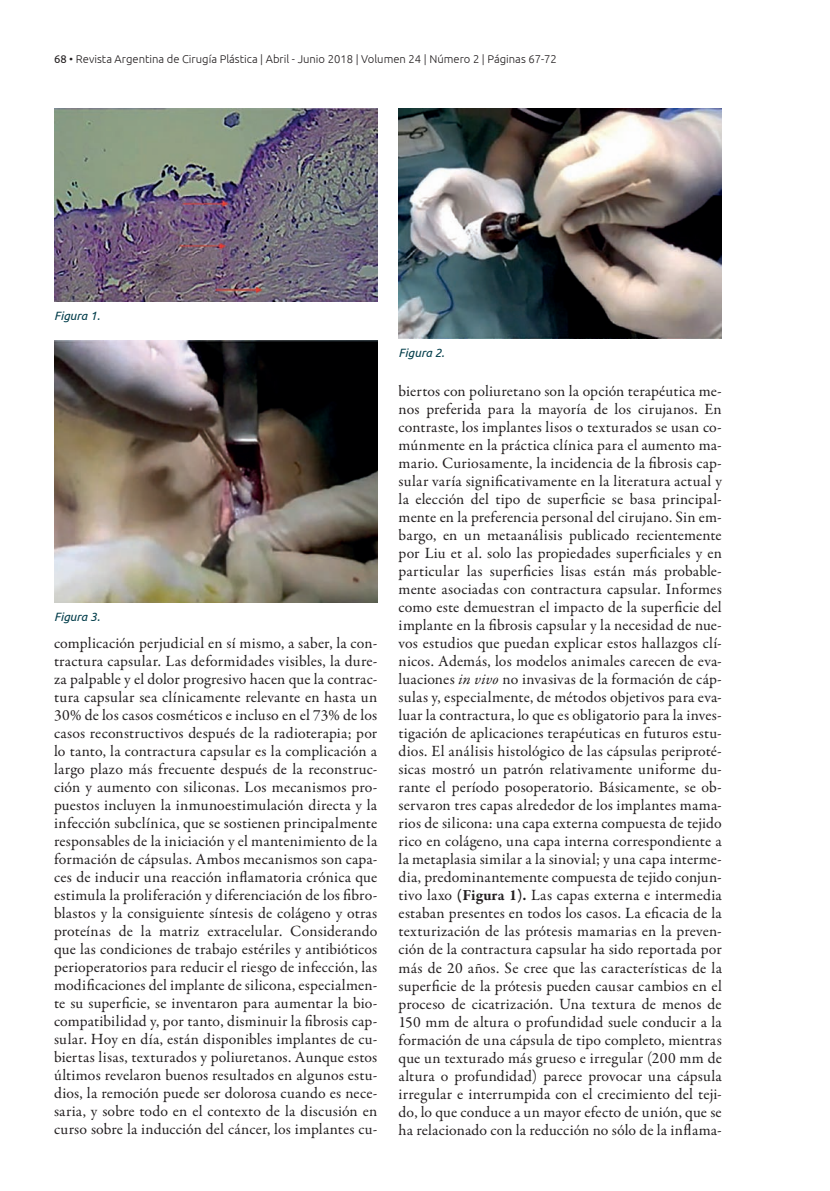
<style>
.page{position:relative;width:830px;height:1191px;background:#fff}
.page>*{position:absolute;margin:0;border:0;box-sizing:border-box;transform-origin:0 0}
.t1{font:15.75px/18px "Garamond Premr Pro";letter-spacing:.01em;color:#231f20;text-align:justify}
.t2{font:italic 12px "Ubuntu";color:#023d4a}
.t3{font:300 11.25px "Ubuntu";color:#231f20}
.s1{font-weight:400}
.s2{font-style:italic}
.s3{font-weight:700}
</style>
<div class="page">
<img style="left:54px;top:108px;width:323px;height:193px">
<img style="left:398px;top:108px;width:323px;height:231px">
<img style="left:54px;top:341px;width:323px;height:261px">
<p class="t3" style="left:54px;top:52px;width:504px"><span class="s1">68</span> • Revista Argentina de Cirugía Plástica | Abril - Junio 2018 | Volumen 24 | Número 2 | Páginas 67-72</p>
<p class="t2" style="left:54px;top:308px;width:47px">Figura 1.</p>
<p class="t2" style="left:54px;top:609px;width:47px">Figura 3.</p>
<p class="t1" style="left:54px;top:634px;width:324px">complicación perjudicial en sí mismo, a saber, la con&shy;tractura capsular. Las deformidades visibles, la dure&shy;za palpable y el dolor progresivo hacen que la contrac&shy;tura capsular sea clínicamente relevante en hasta un 30% de los casos cosméticos e incluso en el 73% de los casos reconstructivos después de la radioterapia; por lo tanto, la contractura capsular es la complicación a largo plazo más frecuente después de la reconstruc&shy;ción y aumento con siliconas. Los mecanismos pro&shy;puestos incluyen la inmunoestimulación directa y la infección subclínica, que se sostienen principalmente responsables de la iniciación y el mantenimiento de la formación de cápsulas. Ambos mecanismos son capa&shy;ces de inducir una reacción inflamatoria crónica que estimula la proliferación y diferenciación de los fibro&shy;blastos y la consiguiente síntesis de colágeno y otras proteínas de la matriz extracelular. Considerando que las condiciones de trabajo estériles y antibióticos perioperatorios para reducir el riesgo de infección, las modificaciones del implante de silicona, especialmen&shy;te su superficie, se inventaron para aumentar la bio&shy;compatibilidad y, por tanto, disminuir la fibrosis cap&shy;sular. Hoy en día, están disponibles implantes de cu&shy;biertas lisas, texturados y poliuretanos. Aunque estos últimos revelaron buenos resultados en algunos estu&shy;dios, la remoción puede ser dolorosa cuando es nece&shy;saria, y sobre todo en el contexto de la discusión en curso sobre la inducción del cáncer, los implantes cu-</p>
<p class="t2" style="left:398px;top:346px;width:47px">Figura 2.</p>
<p class="t1" style="left:398px;top:382px;width:325px">biertos con poliuretano son la opción terapéutica me&shy;nos preferida para la mayoría de los cirujanos. En contraste, los implantes lisos o texturados se usan co&shy;múnmente en la práctica clínica para el aumento ma&shy;mario. Curiosamente, la incidencia de la fibrosis cap&shy;sular varía significativamente en la literatura actual y la elección del tipo de superficie se basa principal&shy;mente en la preferencia personal del cirujano. Sin em&shy;bargo, en un metaanálisis publicado recientemente por Liu et al. solo las propiedades superficiales y en particular las superficies lisas están más probable&shy;mente asociadas con contractura capsular. Informes como este demuestran el impacto de la superficie del implante en la fibrosis capsular y la necesidad de nue&shy;vos estudios que puedan explicar estos hallazgos clí&shy;nicos. Además, los modelos animales carecen de eva&shy;luaciones <span class="s2">in vivo</span> no invasivas de la formación de cáp&shy;sulas y, especialmente, de métodos objetivos para eva&shy;luar la contractura, lo que es obligatorio para la inves&shy;tigación de aplicaciones terapéuticas en futuros estu&shy;dios. El análisis histológico de las cápsulas periproté&shy;sicas mostró un patrón relativamente uniforme du&shy;rante el período posoperatorio. Básicamente, se ob&shy;servaron tres capas alrededor de los implantes mama&shy;rios de silicona: una capa externa compuesta de tejido rico en colágeno, una capa interna correspondiente a la metaplasia similar a la sinovial; y una capa interme&shy;dia, predominantemente compuesta de tejido conjun&shy;tivo laxo <span class="s3">(Figura 1).</span> Las capas externa e intermedia estaban presentes en todos los casos. La eficacia de la texturización de las prótesis mamarias en la preven&shy;ción de la contractura capsular ha sido reportada por más de 20 años. Se cree que las características de la superficie de la prótesis pueden causar cambios en el proceso de cicatrización. Una textura de menos de 150 mm de altura o profundidad suele conducir a la formación de una cápsula de tipo completo, mientras que un texturado más grueso e irregular (︎200 mm de altura o profundidad) parece provocar una cápsula irregular e interrumpida con el crecimiento del teji&shy;do, lo que conduce a un mayor efecto de unión, que se ha relacionado con la reducción no sólo de la inflama-</p>
</div>
